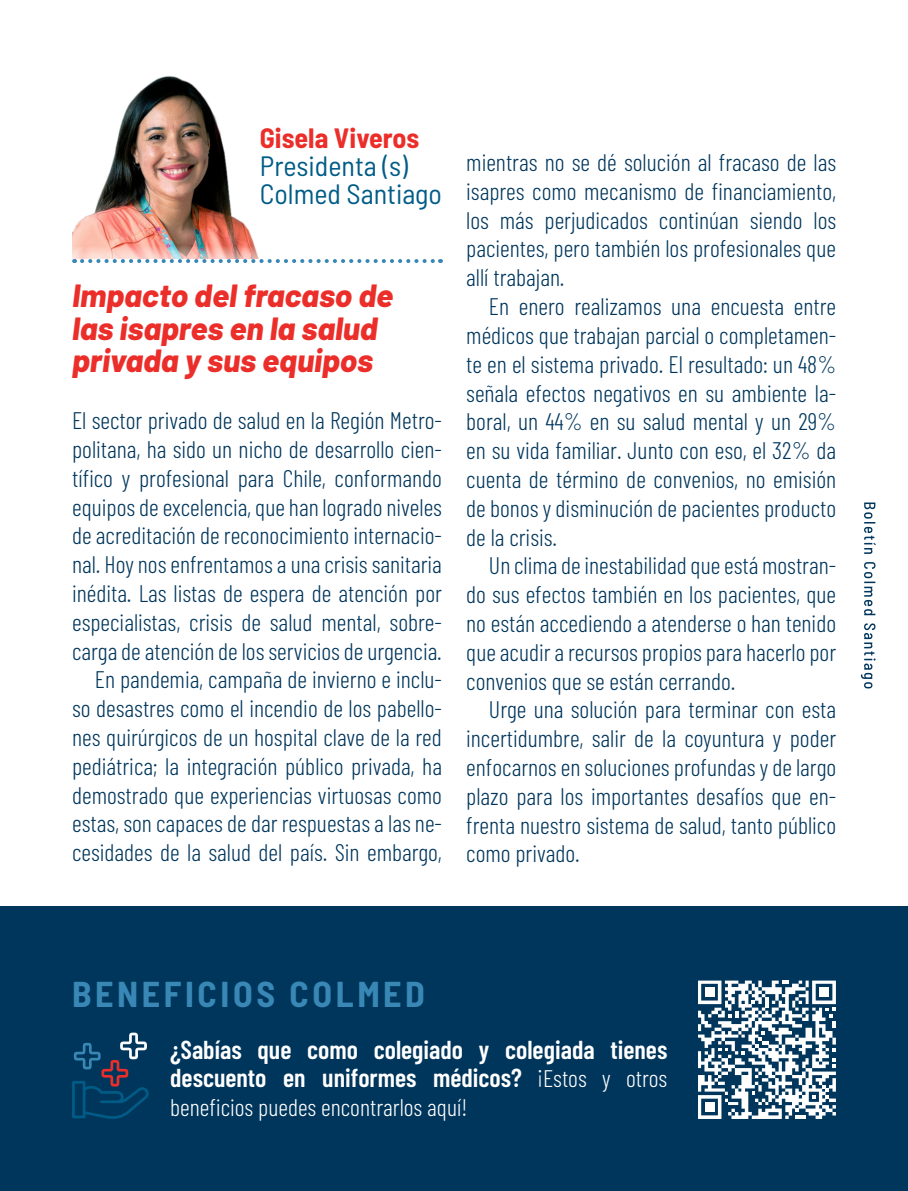
<style>
.page{position:relative;width:908px;height:1191px;background:#fff}
.page>*{position:absolute;margin:0;border:0;box-sizing:border-box;transform-origin:0 0}
.t1{font:700 semi-condensed 36px "Barlow";letter-spacing:.1em;color:#3887b5}
.t2{font:italic 800 32px/32px "Barlow";color:#eb2e29}
.t3{font:semi-condensed 28px/28px "Barlow";color:#005c87}
.t4{font:700 semi-condensed 28px "Barlow";color:#eb2e29}
.t5{font:600 26px/28.8px "Barlow Condensed";color:#fff}
.t6{font:300 24px/28.8px "Barlow Condensed";color:#00365c;text-align:justify}
.t7{font:300 24px "Barlow Condensed";color:#fff}
.s1{font-weight:300;font-size:24px}
</style>
<div class="page">
<div style="left:0;top:906px;width:907px;height:285px;background:#00365c"></div>
<svg style="left:72px;top:1032px;width:77px;height:87px"></svg>
<svg style="left:861px;top:502px;width:14px;height:186px"></svg>
<svg style="left:698px;top:980px;width:137px;height:139px"></svg>
<svg style="left:82px;top:259px;width:359px;height:4px"></svg>
<img style="left:72px;top:76px;width:187px;height:183px">
<p class="t4" style="left:260px;top:121px;width:161px">Gisela Viveros</p>
<p class="t3" style="left:260px;top:151px;width:183px">Presidenta (s)<br>Colmed Santiago</p>
<p class="t2" style="left:72px;top:277px;width:322px">Impacto del fracaso de las isapres en la salud privada y sus equipos</p>
<p class="t6" style="left:72px;top:405px;width:371px">El sector privado de salud en la Región Metro&shy;politana, ha sido un nicho de desarrollo cien&shy;tífico y profesional para Chile, conformando equipos de excelencia, que han logrado niveles de acreditación de reconocimiento internacio&shy;nal. Hoy nos enfrentamos a una crisis sanitaria inédita. Las listas de espera de atención por especialistas, crisis de salud mental, sobre&shy;carga de atención de los servicios de urgencia.</p>
<p class="t6" style="left:72px;top:665px;width:371px;text-indent:23px">En pandemia, campaña de invierno e inclu&shy;so desastres como el incendio de los pabello&shy;nes quirúrgicos de un hospital clave de la red pediátrica; la integración público privada, ha demostrado que experiencias virtuosas como estas, son capaces de dar respuestas a las ne&shy;cesidades de la salud del país. Sin embargo,</p>
<p class="t6" style="left:466px;top:147px;width:371px">mientras no se dé solución al fracaso de las isapres como mecanismo de financiamiento, los más perjudicados continúan siendo los pacientes, pero también los profesionales que allí trabajan.</p>
<p class="t6" style="left:466px;top:291px;width:371px;text-indent:23px">En enero realizamos una encuesta entre médicos que trabajan parcial o completamen&shy;te en el sistema privado. El resultado: un 48% señala efectos negativos en su ambiente la&shy;boral, un 44% en su salud mental y un 29% en su vida familiar. Junto con eso, el 32% da cuenta de término de convenios, no emisión de bonos y disminución de pacientes producto de la crisis.</p>
<p class="t6" style="left:466px;top:551px;width:371px;text-indent:23px">Un clima de inestabilidad que está mostran&shy;do sus efectos también en los pacientes, que no están accediendo a atenderse o han tenido que acudir a recursos propios para hacerlo por convenios que se están cerrando.</p>
<p class="t6" style="left:466px;top:695px;width:371px;text-indent:23px">Urge una solución para terminar con esta incertidumbre, salir de la coyuntura y poder enfocarnos en soluciones profundas y de largo plazo para los importantes desafíos que en&shy;frenta nuestro sistema de salud, tanto público como privado.</p>
<p class="t1" style="left:72px;top:971px;width:354px">BENEFICIOS COLMED</p>
<p class="t5" style="left:170px;top:1034px;width:498px">¿Sabías que como colegiado y colegiada tienes descuento en uniformes médicos? <span class="s1">¡Estos y otros</span></p>
<p class="t7" style="left:170px;top:1092px;width:298px">beneficios puedes encontrarlos aquí!</p>
</div>
